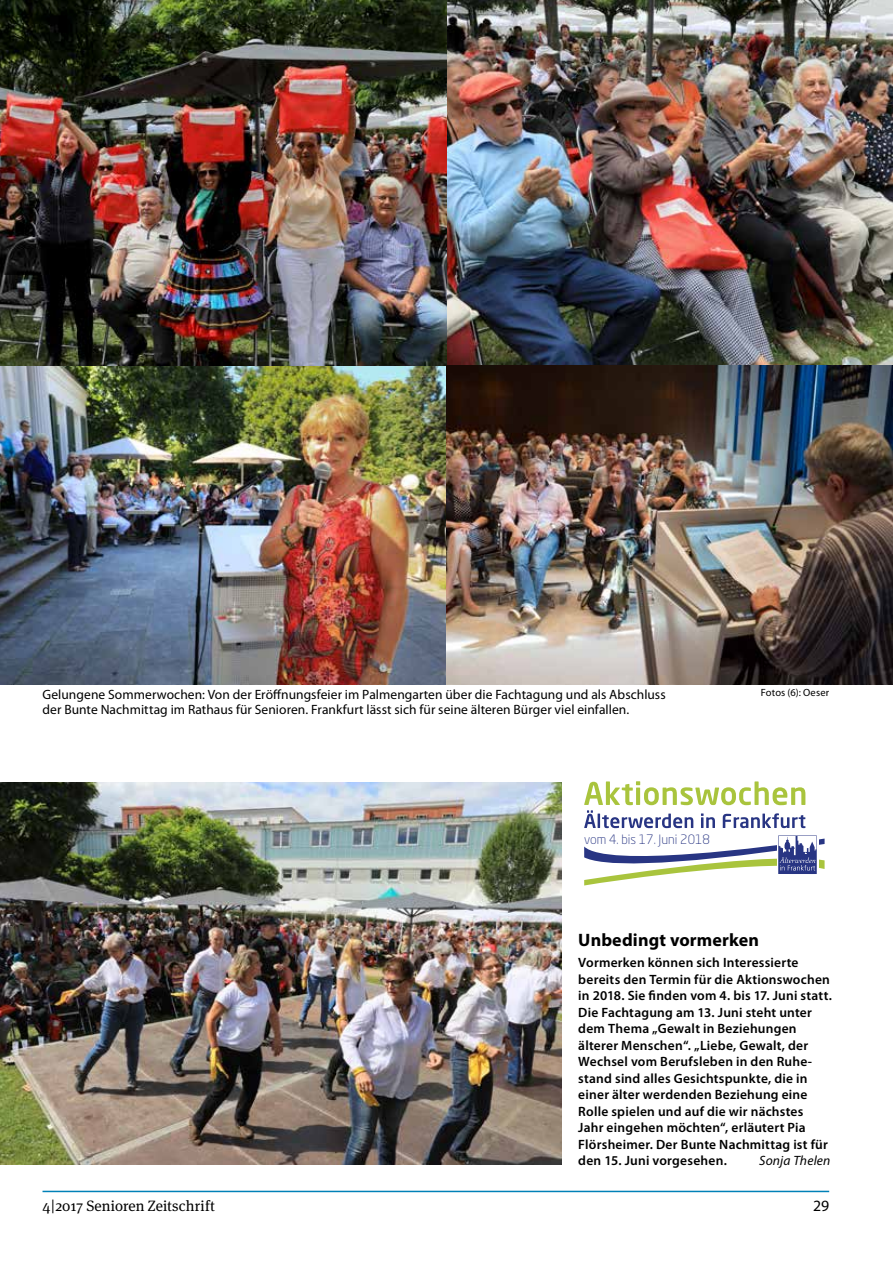
<style>
.page{position:relative;width:893px;height:1263px;background:#fff}
.page>*{position:absolute;margin:0;border:0;box-sizing:border-box;transform-origin:0 0}
.t1{font:700 18px "Myriad Pro";letter-spacing:.01em;color:#000}
.t2{font:15.75px "Myriad Pro";color:#000}
.t3{font:15px "Meta Serif OT";letter-spacing:.005em;color:#000}
.t4{font:600 13.5px/16.5px "Myriad Pro";letter-spacing:.015em;color:#000}
.t5{font:13.5px/15px "Myriad Pro";letter-spacing:.005em;color:#000}
.t6{font:italic 13.5px "Myriad Pro";letter-spacing:.015em;color:#000}
.t7{font:300 12.75px "Neo Sans Pro Cyr";color:#283583}
.t8{font:10.5px "Myriad Pro";letter-spacing:.01em;color:#000}
</style>
<div class="page">
<hr style="left:43px;top:1191px;width:786px;height:1px;background:#0081b7">
<img style="left:0;top:782px;width:561px;height:383px">
<svg style="left:584px;top:835px;width:241px;height:50px"></svg>
<svg style="left:584px;top:781px;width:221px;height:47px"></svg>
<img style="left:0;top:0;width:893px;height:685px">
<p class="t5" style="left:43px;top:688px;width:625px">Gelungene Sommerwochen: Von der Eröffnungsfeier im Palmengarten über die Fachtagung und als Abschluss der Bunte Nachmittag im Rathaus für Senioren. Frankfurt lässt sich für seine älteren Bürger viel einfallen.</p>
<p class="t7" style="left:584px;top:831px;width:127px">vom 4. bis 17. Juni 2018</p>
<p class="t8" style="left:761px;top:687px;width:70px">Fotos (6): Oeser</p>
<h1 class="t1" style="left:578px;top:928px;width:182px">Unbedingt vormerken</h1>
<p class="t4" style="left:578px;top:954px;width:255px">Vormerken können sich Interessierte bereits den Termin für die Aktionswochen in 2018. Sie finden vom 4. bis 17. Juni statt.<br>Die Fachtagung am 13. Juni steht unter dem Thema „Gewalt in Beziehungen älterer Menschen“. „Liebe, Gewalt, der Wechsel vom Berufsleben in den Ruhe&shy;stand sind alles Gesichtspunkte, die in einer älter werdenden Beziehung eine Rolle spielen und auf die wir nächstes Jahr eingehen möchten“, erläutert Pia Flörsheimer. Der Bunte Nachmittag ist für den 15. Juni vorgesehen.</p>
<p class="t6" style="left:759px;top:1152px;width:73px">Sonja Thelen</p>
<p class="t3" style="left:43px;top:1197px;width:174px">4|2017 Senioren Zeitschrift</p>
<p class="t2" style="left:813px;top:1197px;width:18px">29</p>
</div>
